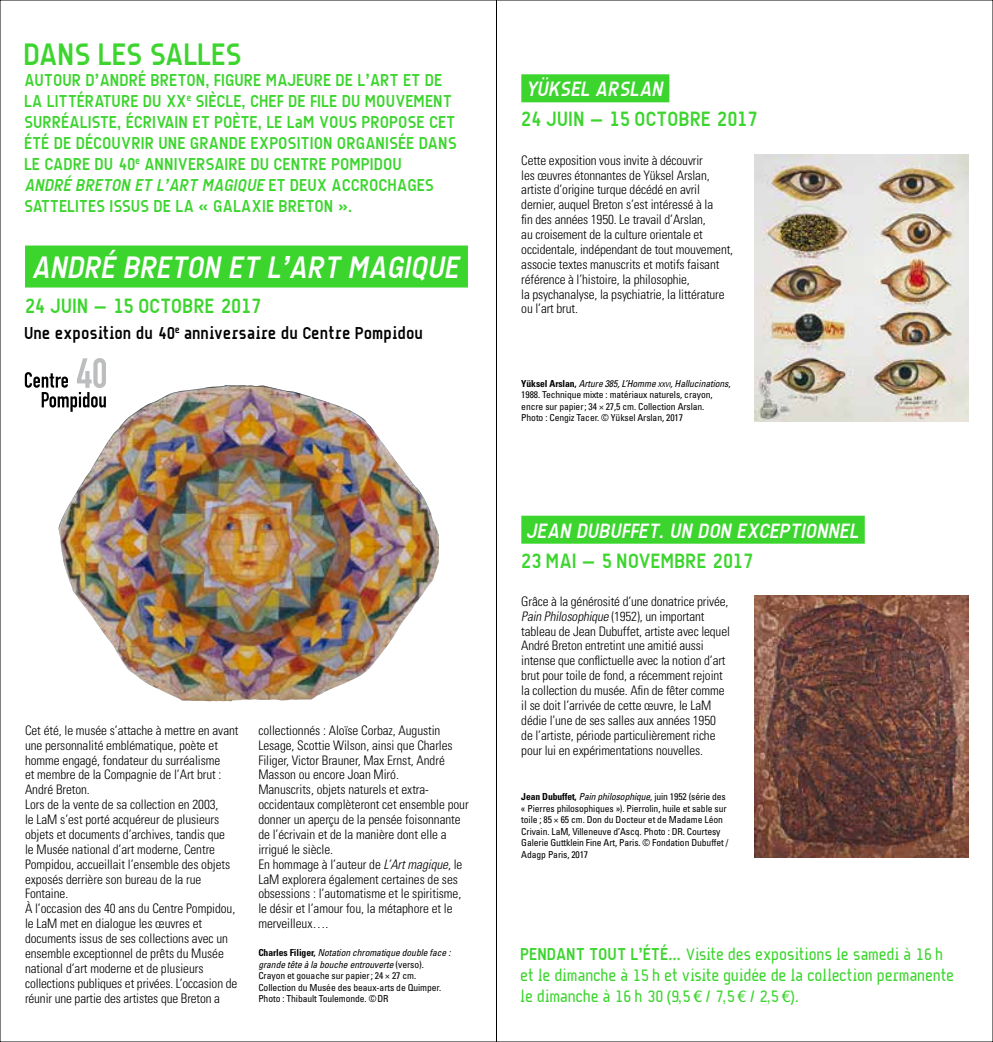
<style>
.page{position:relative;width:993px;height:1042px;background:#fff}
.page>*{position:absolute;margin:0;border:0;box-sizing:border-box;transform-origin:0 0}
.t1{font:italic 700 31.5px "A Udimat";color:#fff}
.t2{font:700 31.5px "A Udimat";letter-spacing:-.01em;color:#3cd52e}
.t3{font:700 21px "A Udimat";color:#3cd52e}
.t4{font:italic 700 21px "A Udimat";color:#fff}
.t5{font:700 17.5px/21px "A Udimat";color:#3cd52e}
.t6{font:17.5px/21px "A Udimat";letter-spacing:-.01em;color:#3cd52e}
.t7{font:700 17.5px "A Udimat";letter-spacing:.015em;color:#000}
.t8{font:300 condensed 13.12px/14.9px "Univers";letter-spacing:-.005em;color:#000}
.t9{font:condensed 9.62px/11.5px "Univers";letter-spacing:-.01em;color:#000}
.s1{font-style:italic}
.s2{font-weight:700}
.s3{font-style:italic;font-size:6.65px}
.s4{font-family:"Linotype Euro Font Rto S";font-size:16.62px}
</style>
<div class="page">
<div style="left:25px;top:245px;width:443px;height:42px;background:#3cd52e"></div>
<svg style="left:25px;top:358px;width:81px;height:50px"></svg>
<img style="left:58px;top:385px;width:381px;height:316px">
<div style="left:521px;top:74px;width:148px;height:28px;background:#3cd52e"></div>
<img style="left:754px;top:154px;width:213px;height:267px">
<div style="left:521px;top:516px;width:343px;height:28px;background:#3cd52e"></div>
<img style="left:754px;top:595px;width:213px;height:263px">
<h1 class="t2" style="left:25px;top:35px;width:203px">DANS LES SALLES</h1>
<p class="t5" style="left:25px;top:69px;width:434px">AUTOUR D’ANDRÉ BRETON, FIGURE MAJEURE DE L’ART ET DE<br>LA LITTÉRATURE DU XX<sup>E</sup> SIÈCLE, CHEF DE FILE DU MOUVEMENT SURRÉALISTE, ÉCRIVAIN ET POÈTE, LE LAM VOUS PROPOSE CET ÉTÉ DE DÉCOUVRIR UNE GRANDE EXPOSITION ORGANISÉE DANS LE CADRE DU 40<sup>E</sup> ANNIVERSAIRE DU CENTRE POMPIDOU<br><span class="s1">ANDRÉ BRETON ET L’ART MAGIQUE</span> ET DEUX ACCROCHAGES SATTELITES ISSUS DE LA « GALAXIE BRETON ».</p>
<h1 class="t1" style="left:33px;top:248px;width:109px">ANDRÉ BRETON</h1>
<h1 class="t1" style="left:229px;top:248px;width:217px">ET L’ART MAGIQUE</h1>
<h2 class="t3" style="left:25px;top:293px;width:36px">24 JUIN</h2>
<h2 class="t3" style="left:95px;top:293px;width:57px">- 15 OCTOBRE</h2>
<h2 class="t3" style="left:221px;top:293px;width:42px">2017</h2>
<h3 class="t7" style="left:25px;top:322px;width:400px">UNE EXPOSITION DU 40<sup>E</sup> ANNIVERSAIRE DU CENTRE POMPIDOU</h3>
<p class="t8" style="left:25px;top:723px;width:215px">Cet été, le musée s’attache à mettre en avant une personnalité emblématique, poète et homme engagé, fondateur du surréalisme<br>et membre de la Compagnie de l’Art brut :<br>André Breton.<br>Lors de la vente de sa collection en 2003,<br>le LaM s’est porté acquéreur de plusieurs objets et documents d’archives, tandis que<br>le Musée national d’art moderne, Centre Pompidou, accueillait l’ensemble des objets exposés derrière son bureau de la rue Fontaine.<br>À l’occasion des 40 ans du Centre Pompidou, le LaM met en dialogue les œuvres et documents issus de ses collections avec un ensemble exceptionnel de prêts du Musée national d’art moderne et de plusieurs collections publiques et privées. L’occasion de réunir une partie des artistes que Breton a</p>
<p class="t8" style="left:258px;top:723px;width:212px">collectionnés : Aloïse Corbaz, Augustin Lesage, Scottie Wilson, ainsi que Charles Filiger, Victor Brauner, Max Ernst, André Masson ou encore Joan Miró.<br>Manuscrits, objets naturels et extra&shy;occidentaux complèteront cet ensemble pour donner un aperçu de la pensée foisonnante de l’écrivain et de la manière dont elle a irrigué le siècle.<br>En hommage à l’auteur de <span class="s1">L’Art magique</span>, le LaM explorera également certaines de ses obsessions : l’automatisme et le spiritisme, le désir et l’amour fou, la métaphore et le merveilleux….</p>
<p class="t9" style="left:258px;top:947px;width:193px"><span class="s2">Charles Filiger,</span> <span class="s1">Notation chromatique double face : grande tête à la bouche entrouverte</span> (verso).<br>Crayon et gouache sur papier; 24 × 27 cm.<br>Collection du Musée des beaux-arts de Quimper.<br>Photo : Thibault Toulemonde. ©DR</p>
<h2 class="t4" style="left:526px;top:76px;width:139px">YÜKSEL ARSLAN</h2>
<h2 class="t3" style="left:521px;top:106px;width:36px">24 JUIN</h2>
<h2 class="t3" style="left:591px;top:106px;width:57px">- 15 OCTOBRE</h2>
<h2 class="t3" style="left:717px;top:106px;width:42px">2017</h2>
<p class="t8" style="left:521px;top:153px;width:213px">Cette exposition vous invite à découvrir<br>les œuvres étonnantes de Yüksel Arslan, artiste d’origine turque décédé en avril dernier, auquel Breton s’est intéressé à la<br>fin des années 1950. Le travail d’Arslan,<br>au croisement de la culture orientale et occidentale, indépendant de tout mouvement, associe textes manuscrits et motifs faisant référence à l’histoire, la philosophie,<br>la psychanalyse, la psychiatrie, la littérature ou l’art brut.</p>
<p class="t9" style="left:521px;top:377px;width:211px"><span class="s2">Yüksel Arslan,</span> <span class="s1">Arture 385, L’Homme</span> <span class="s3">XXVI</span><span class="s1">, Hallucinations</span>, 1988. Technique mixte : matériaux naturels, crayon, encre sur papier; 34 × 27,5 cm. Collection Arslan.<br>Photo : Cengiz Tacer. © Yüksel Arslan, 2017</p>
<h2 class="t4" style="left:526px;top:518px;width:223px">JEAN DUBUFFET.UN DON EXCEPTIONNE</h2>
<h2 class="t4" style="left:849px;top:518px;width:15px">L</h2>
<h2 class="t3" style="left:521px;top:548px;width:109px">23 MAI - 5 NOVEMBRE</h2>
<h2 class="t3" style="left:712px;top:548px;width:42px">2017</h2>
<p class="t8" style="left:521px;top:594px;width:210px">Grâce à la générosité d’une donatrice privée, <span class="s1">Pain Philosophique</span> (1952), un important tableau de Jean Dubuffet, artiste avec lequel André Breton entretint une amitié aussi intense que conflictuelle avec la notion d’art brut pour toile de fond, a récemment rejoint la collection du musée. Afin de fêter comme il se doit l’arrivée de cette œuvre, le LaM dédie l’une de ses salles aux années 1950 de l’artiste, période particulièrement riche pour lui en expérimentations nouvelles.</p>
<p class="t9" style="left:521px;top:791px;width:209px"><span class="s2">Jean Dubuffet,</span> <span class="s1">Pain philosophique</span>, juin 1952 (série des « Pierres philosophiques »). Pierrolin, huile et sable sur toile ; 85 × 65 cm. Don du Docteur et de Madame Léon Crivain. LaM, Villeneuve d’Ascq. Photo : DR. Courtesy Galerie Guttklein Fine Art, Paris. © Fondation Dubuffet / Adagp Paris, 2017</p>
<h3 class="t6" style="left:521px;top:943px;width:435px"><span class="s2">PENDANT TOUT L’ÉTÉ…</span> Visite des expositions le samedi à 16 h et le dimanche à 15 h et visite guidée de la collection permanente le dimanche à 16 h 30 (9,5<span class="s4">M</span> / 7,5<span class="s4">M</span> / 2,5<span class="s4">M</span>).</h3>
</div>
